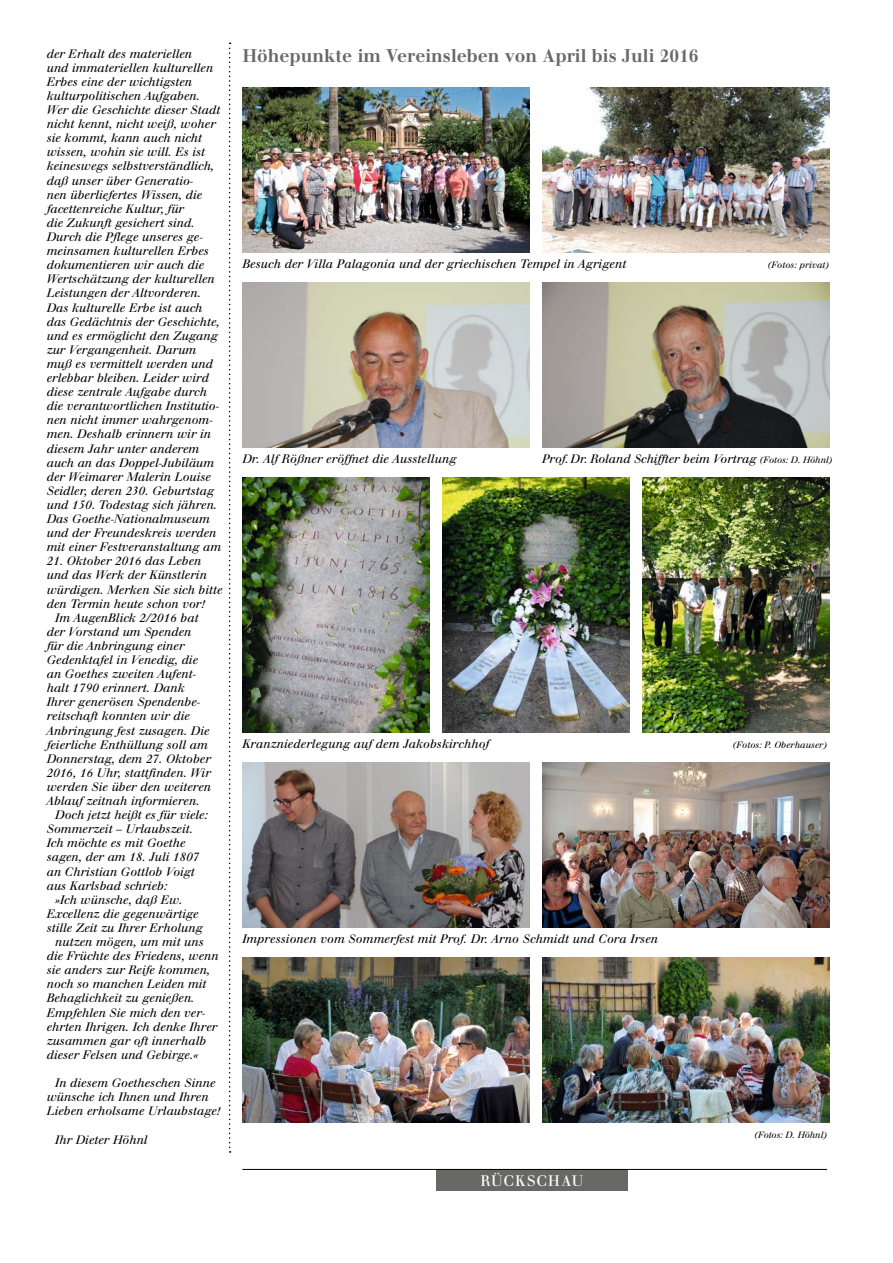
<style>
.page{position:relative;width:893px;height:1263px;background:#fff}
.page>*{position:absolute;margin:0;border:0;box-sizing:border-box;transform-origin:0 0}
.Überschriften{font:700 18px "Walbaum";color:#686867}
.Fußzeile{font:15px "Walbaum";letter-spacing:.06em;color:#fff}
.Editorial{font:italic 12px/14.1px "Walbaum";letter-spacing:-.005em;color:#000}
.BU{font:italic 12px "Walbaum";color:#000}
.BU-2{font:italic 9px "Walbaum";color:#000}
.s1{font-size:9px}
</style>
<div class="page">
<img style="left:242px;top:283px;width:287px;height:165px">
<img style="left:542px;top:283px;width:287px;height:165px">
<img style="left:542px;top:88px;width:287px;height:165px">
<img style="left:242px;top:88px;width:287px;height:165px">
<img style="left:242px;top:478px;width:187px;height:255px">
<img style="left:442px;top:478px;width:187px;height:255px">
<img style="left:642px;top:478px;width:187px;height:255px">
<img style="left:542px;top:958px;width:287px;height:165px">
<img style="left:242px;top:958px;width:287px;height:165px">
<img style="left:542px;top:763px;width:287px;height:165px">
<img style="left:242px;top:763px;width:287px;height:165px">
<div style="left:436px;top:1169px;width:192px;height:22px;background:#686867"></div>
<svg style="left:229px;top:43px;width:2px;height:1110px"></svg>
<hr style="left:242px;top:1169px;width:585px;height:1px;background:#000">
<p class="Editorial" style="left:47px;top:46px;width:176px">der Erhalt des materiellen<br>und immateriellen kulturellen<br>Erbes eine der wichtigsten kulturpolitischen Aufgaben.<br>Wer die Geschichte dieser Stadt nicht kennt, nicht weiß, woher sie kommt, kann auch nicht wissen, wohin sie will. Es ist keineswegs selbstverständlich, daß unser über Generatio-<br>nen überliefertes Wissen, die facettenreiche Kultur, für<br>die Zukunft gesichert sind.<br>Durch die Pflege unseres ge&shy;meinsamen kulturellen Erbes dokumentieren wir auch die<br>Wertschätzung der kulturellen<br>Leistungen der Altvorderen.<br>Das kulturelle Erbe ist auch das Gedächtnis der Geschichte, und es ermöglicht den Zugang zur Vergangenheit. Darum muß es vermittelt werden und erlebbar bleiben. Leider wird diese zentrale Aufgabe durch die verantwortlichen Institutio&shy;nen nicht immer wahrgenom&shy;men. Deshalb erinnern wir in diesem Jahr unter anderem auch an das Doppel-Jubiläum der Weimarer Malerin Louise<br>Seidler, deren 230. Geburtstag und 150. Todestag sich jähren.<br>Das Goethe-Nationalmuseum und der Freundeskreis werden mit einer Festveranstaltung am</p>
<p class="Editorial" style="left:47px;top:554px;width:177px">21. Oktober 2016 das Leben und das Werk der Künstlerin würdigen. Merken Sie sich bitte den Termin heute schon vor!</p>
<p class="Editorial" style="left:47px;top:610px;width:166px;text-indent:9px">Im AugenBlick 2/2016 bat der Vorstand um Spenden<br>für die Anbringung einer<br>Gedenktafel in Venedig, die an Goethes zweiten Aufent&shy;halt 1790 erinnert. Dank<br>Ihrer generösen Spendenbe&shy;reitschaft konnten wir die<br>Anbringung fest zusagen. Die feierliche Enthüllung soll am<br>Donnerstag, dem 27. Oktober<br>2016, 16 Uhr, stattfinden. Wir werden Sie über den weiteren<br>Ablauf zeitnah informieren.</p>
<p class="Editorial" style="left:47px;top:808px;width:163px;text-indent:9px">Doch jetzt heißt es für viele:<br>Sommerzeit – Urlaubszeit.<br>Ich möchte es mit Goethe sagen, der am 18. Juli 1807 an Christian Gottlob Voigt aus Karlsbad schrieb:</p>
<p class="Editorial" style="left:47px;top:892px;width:158px;text-indent:9px">»Ich wünsche, daß Ew.<br>Excellenz die gegenwärtige stille Zeit zu Ihrer Erholung</p>
<p class="Editorial" style="left:47px;top:935px;width:174px;text-indent:9px">nutzen mögen, um mit uns die Früchte des Friedens, wenn sie anders zur Reife kommen, noch so manchen Leiden mit<br>Behaglichkeit zu genießen.<br>Empfehlen Sie mich den ver&shy;ehrten Ihrigen. Ich denke Ihrer zusammen gar oft innerhalb dieser Felsen und Gebirge.«</p>
<p class="Editorial" style="left:47px;top:1076px;width:175px;text-indent:9px">In diesem Goetheschen Sinne wünsche ich Ihnen und Ihren<br>Lieben erholsame Urlaubstage!</p>
<p class="Editorial" style="left:55px;top:1132px;width:94px">Ihr Dieter Höhnl</p>
<p class="Überschriften" style="left:242px;top:45px;width:458px">Höhepunkte im Vereinsleben von April bis Juli 2016</p>
<p class="BU" style="left:242px;top:256px;width:385px">Besuch der Villa Palagonia und der griechischen Tempel in Agrigent</p>
<p class="BU-2" style="left:768px;top:259px;width:63px">(Fotos: privat)</p>
<p class="BU" style="left:242px;top:451px;width:216px">Dr. Alf Rößner eröffnet die Ausstellung</p>
<p class="BU" style="left:542px;top:451px;width:292px">Prof. Dr. Roland Schiffter beim Vortrag <span class="s1">(Fotos: D. Höhnl)</span></p>
<p class="BU" style="left:242px;top:736px;width:249px">Kranzniederlegung auf dem Jakobskirchhof</p>
<p class="BU-2" style="left:733px;top:739px;width:96px">(Fotos: P. Oberhauser)</p>
<p class="BU" style="left:242px;top:931px;width:417px">Impressionen vom Sommerfest mit Prof. Dr. Arno Schmidt und Cora Irsen</p>
<p class="Fußzeile" style="left:481px;top:1172px;width:104px">RÜCKSCHAU</p>
<p class="BU-2" style="left:754px;top:1129px;width:74px">(Fotos: D. Höhnl)</p>
</div>
